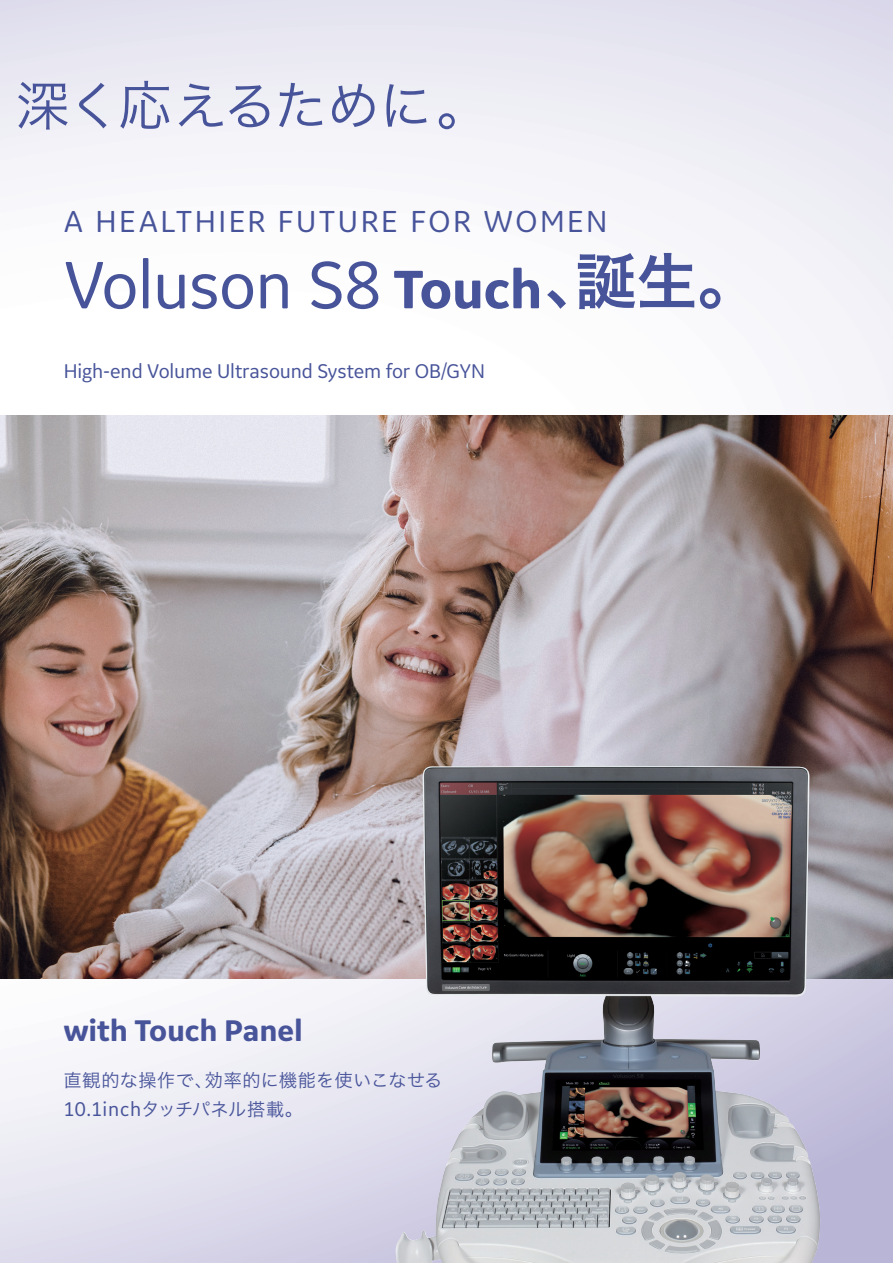
<style>
.page{position:relative;width:893px;height:1263px;background:#fff}
.page>*{position:absolute;margin:0;border:0;box-sizing:border-box;transform-origin:0 0}
.t1{font:70.05px "GE Inspira Sans";letter-spacing:-.015em;color:#48549a}
.t2{font:53.4px "Hira Kaku Pro N W3";letter-spacing:-.03em;color:#48549a}
.t3{font:31.8px "GE Inspira Sans";letter-spacing:.08em;color:#48549a}
.t4{font:700 31.2px "GE Inspira Sans";letter-spacing:-.005em;color:#48549a}
.t5{font:20.85px "GE Inspira Sans";letter-spacing:-.005em;color:#48549a}
.t6{font:18px/28.7px "Hira Kaku Pro N W3";letter-spacing:.02em;color:#48549a}
.s1{font-weight:700;font-size:56.55px}
.s2{font-family:"Hira Kaku Pro N W6";font-size:60.9px}
.s3{font-family:"GE Inspira Sans";font-size:20.85px}
</style>
<div class="page">
<img style="left:0;top:0;width:893px;height:1263px">
<img style="left:0;top:416px;width:893px;height:562px">
<img style="left:396px;top:766px;width:425px;height:497px">
<h2 class="t2" style="left:16px;top:58px;width:475px">深く応えるために。</h2>
<h3 class="t3" style="left:64px;top:202px;width:545px">A HEALTHIER FUTURE FOR WOMEN</h3>
<h1 class="t1" style="left:64px;top:242px;width:696px">Voluson S8 <span class="s1">Touch</span><span class="s2">、誕生。</span></h1>
<p class="t5" style="left:64px;top:358px;width:423px">High-end Volume Ultrasound System for OB/GYN</p>
<h3 class="t4" style="left:63px;top:1011px;width:241px">with Touch Panel</h3>
<p class="t6" style="left:63px;top:1065px;width:380px">直観的な操作で、効率的に機能を使いこなせる<br><span class="s3">10.1inch</span>タッチパネル搭載。</p>
</div>
